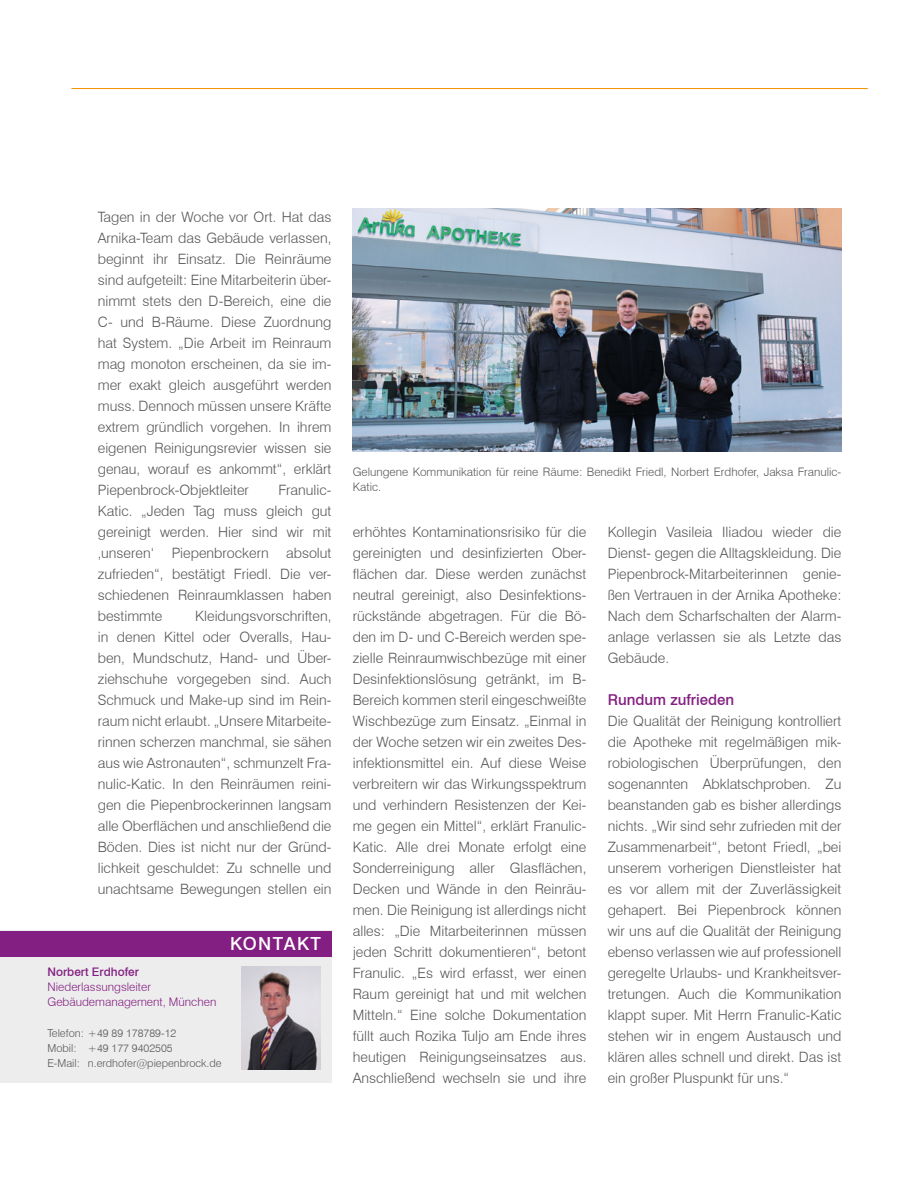
<style>
.page{position:relative;width:918px;height:1188px;background:#fff}
.page>*{position:absolute;margin:0;border:0;box-sizing:border-box;transform-origin:0 0}
.t1{font:500 18px "Swiss 721 BT";letter-spacing:.075em;color:#fff}
.t2{font:500 15px "Swiss 721 BT";color:#831f82}
.t3{font:300 14.25px/21px "Swiss 721 BT";color:#575756;text-align:justify}
.t4{font:300 11.85px/15.3px "Swiss 721 BT";color:#831f82}
.t5{font:500 11.85px "Swiss 721 BT";color:#831f82}
.t6{font:300 11.7px/15px "Swiss 721 BT";color:#575756}
.t7{font:300 10.95px/15.3px "Swiss 721 BT";color:#575756}
</style>
<div class="page">
<div style="left:0;top:931px;width:332px;height:152px;background:#ededed"></div>
<div style="left:0;top:931px;width:332px;height:25px;background:#831f82"></div>
<img style="left:242px;top:967px;width:79px;height:103px">
<img style="left:353px;top:208px;width:488px;height:244px">
<hr style="left:72px;top:88px;width:795px;height:1px;background:#f39200">
<p class="t3" style="left:98px;top:206px;width:235px">Tagen in der Woche vor Ort. Hat das Arnika-Team das Gebäude verlassen, beginnt ihr Einsatz. Die Reinräume sind aufgeteilt: Eine Mitarbeiterin über&shy;nimmt stets den D-Bereich, eine die C- und B-Räume. Diese Zuordnung hat System. „Die Arbeit im Reinraum mag monoton erscheinen, da sie im&shy;mer exakt gleich ausgeführt werden muss. Dennoch müssen unsere Kräfte extrem gründlich vorgehen. In ihrem eigenen Reinigungsrevier wissen sie genau, worauf es ankommt“, erklärt Piepenbrock-Objektleiter</p>
<p class="t3" style="left:98px;top:479px;width:235px;text-indent:181px">Franulic-Katic. „Jeden Tag muss gleich gut gereinigt werden. Hier sind wir mit ‚unseren‘ Piepenbrockern absolut zufrieden“, bestätigt Friedl. Die ver&shy;schiedenen Reinraumklassen haben bestimmte</p>
<p class="t3" style="left:98px;top:605px;width:235px;text-indent:97px">Kleidungsvorschriften, in denen Kittel oder Overalls, Hau&shy;ben, Mundschutz, Hand- und Über&shy;ziehschuhe vorgegeben sind. Auch Schmuck und Make-up sind im Rein&shy;raum nicht erlaubt. „Unsere Mitarbeite&shy;rinnen scherzen manchmal, sie sähen aus wie Astronauten“, schmunzelt Fra&shy;nulic-Katic. In den Reinräumen reini&shy;gen die Piepenbrockerinnen langsam alle Oberflächen und anschließend die Böden. Dies ist nicht nur der Gründ&shy;lichkeit geschuldet: Zu schnelle und unachtsame Bewegungen stellen ein</p>
<p class="t5" style="left:48px;top:964px;width:93px">Norbert Erdhofer</p>
<p class="t4" style="left:48px;top:979px;width:170px">Niederlassungsleiter<br>Gebäudemanagement, München</p>
<p class="t7" style="left:48px;top:1025px;width:176px">Telefon: +49 89 178789-12<br>Mobil: +49 177 9402505<br>E-Mail: n.erdhofer@piepenbrock.de</p>
<p class="t1" style="left:230px;top:933px;width:92px">KONTAKT</p>
<p class="t6" style="left:353px;top:464px;width:490px">Gelungene Kommunikation für reine Räume: Benedikt Friedl, Norbert Erdhofer, Jaksa Franulic-<br>Katic.</p>
<p class="t3" style="left:353px;top:521px;width:235px">erhöhtes Kontaminationsrisiko für die gereinigten und desinfizierten Ober&shy;flächen dar. Diese werden zunächst neutral gereinigt, also Desinfektions&shy;rückstände abgetragen. Für die Bö&shy;den im D- und C-Bereich werden spe&shy;zielle Reinraumwischbezüge mit einer Desinfektionslösung getränkt, im B-Bereich kommen steril eingeschweißte Wischbezüge zum Einsatz. „Einmal in der Woche setzen wir ein zweites Des&shy;infektionsmittel ein. Auf diese Weise verbreitern wir das Wirkungsspektrum und verhindern Resistenzen der Kei&shy;me gegen ein Mittel“, erklärt Franulic-Katic. Alle drei Monate erfolgt eine Sonderreinigung aller Glasflächen, Decken und Wände in den Reinräu&shy;men. Die Reinigung ist allerdings nicht alles: „Die Mitarbeiterinnen müssen jeden Schritt dokumentieren“, betont Franulic. „Es wird erfasst, wer einen Raum gereinigt hat und mit welchen Mitteln.“ Eine solche Dokumentation füllt auch Rozika Tuljo am Ende ihres heutigen Reinigungseinsatzes aus.<br>Anschließend wechseln sie und ihre</p>
<p class="t3" style="left:608px;top:522px;width:235px">Kollegin Vasileia Iliadou wieder die Dienst- gegen die Alltagskleidung. Die Piepenbrock-Mitarbeiterinnen genie&shy;ßen Vertrauen in der Arnika Apotheke:<br>Nach dem Scharfschalten der Alarm&shy;anlage verlassen sie als Letzte das Gebäude.</p>
<p class="t2" style="left:608px;top:691px;width:128px">Rundum zufrieden</p>
<p class="t3" style="left:608px;top:710px;width:235px">Die Qualität der Reinigung kontrolliert die Apotheke mit regelmäßigen mik&shy;robiologischen Überprüfungen, den sogenannten Abklatschproben. Zu beanstanden gab es bisher allerdings nichts. „Wir sind sehr zufrieden mit der Zusammenarbeit“, betont Friedl, „bei unserem vorherigen Dienstleister hat es vor allem mit der Zuverlässigkeit gehapert. Bei Piepenbrock können wir uns auf die Qualität der Reinigung ebenso verlassen wie auf professionell geregelte Urlaubs- und Krankheitsver&shy;tretungen. Auch die Kommunikation klappt super. Mit Herrn Franulic-Katic stehen wir in engem Austausch und klären alles schnell und direkt. Das ist ein großer Pluspunkt für uns.“</p>
</div>
